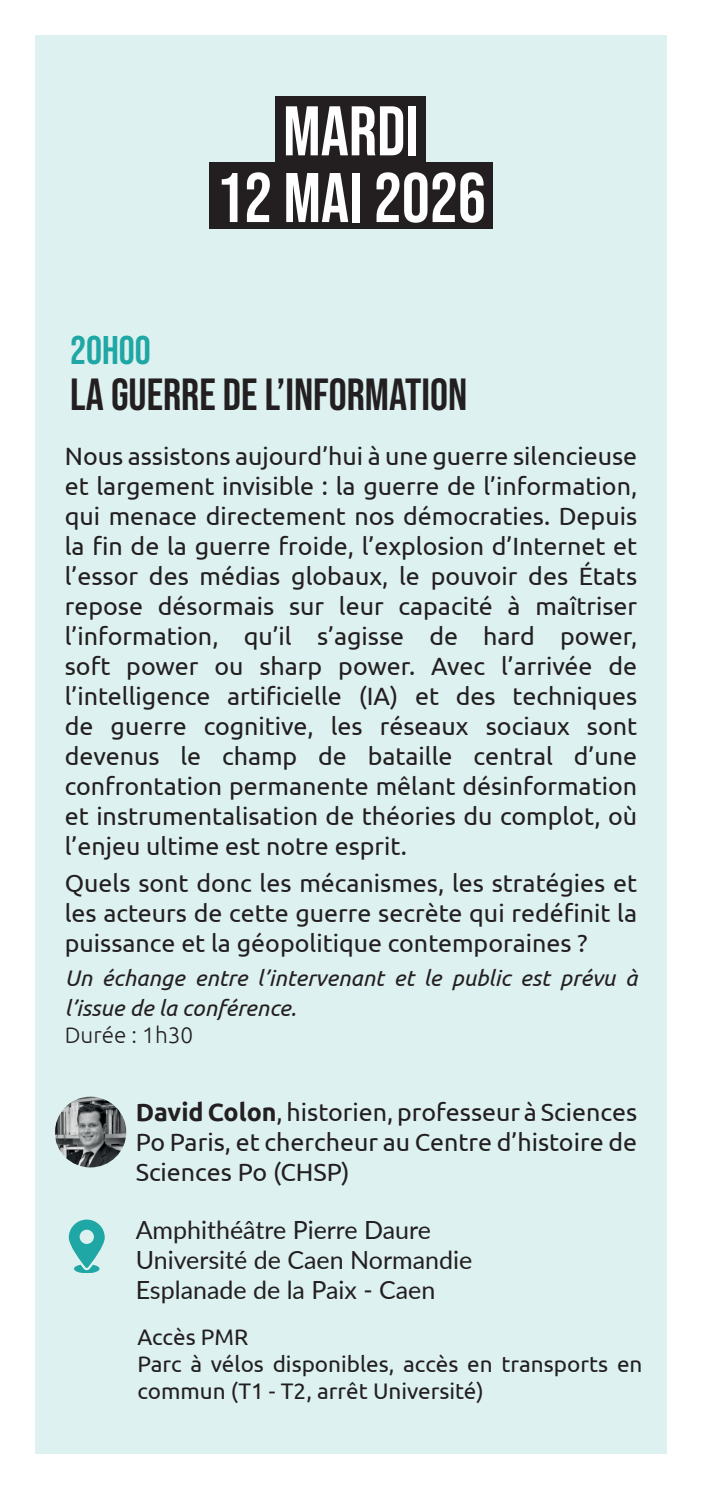
<style>
.page{position:relative;width:702px;height:1489px;background:#fff}
.page>*{position:absolute;margin:0;border:0;box-sizing:border-box;transform-origin:0 0}
.t1{font:70px/66.8px "Bebas Neue";color:#fff;text-align:center}
.t2{font:45px "Bebas Neue";color:#231f20}
.t3{font:40px "Bebas Neue";color:#1ea7a4}
.t4{font:25px/30px "Ubuntu";color:#231f20;text-align:justify}
.t5{font:25px/30px "Lato";color:#231f20}
.t6{font:22.5px/27px "Ubuntu";color:#231f20}
.t7{font:italic 22.5px/30px "Ubuntu";color:#231f20}
.t8{font:300 22.5px "Ubuntu";color:#231f20}
.s1{font-weight:700}
</style>
<div class="page">
<div style="left:35px;top:35px;width:631px;height:1418px;background:#ddf1f0"></div>
<svg style="left:69px;top:1219px;width:36px;height:53px"></svg>
<div style="left:276px;top:96px;width:150px;height:66px;background:#231f20"></div>
<div style="left:209px;top:162px;width:284px;height:67px;background:#231f20"></div>
<img style="left:55px;top:1096px;width:71px;height:71px;border-radius:36px">
<h3 class="t3" style="left:70px;top:327px;width:82px">20H00</h3>
<h1 class="t1" style="left:216px;top:97px;width:271px">MARDI<br>12 MAI 2026</h1>
<h2 class="t2" style="left:70px;top:369px;width:399px">LA GUERRE DE L’INFORMATION</h2>
<p class="t4" style="left:65px;top:440px;width:574px">Nous assistons aujourd’hui à une guerre silencieuse et largement invisible : la guerre de l’information, qui menace directement nos démocraties. Depuis la fin de la guerre froide, l’explosion d’Internet et l’essor des médias globaux, le pouvoir des États repose désormais sur leur capacité à maîtriser l’information, qu’il s’agisse de hard power, soft power ou sharp power. Avec l’arrivée de l’intelligence artificielle (IA) et des techniques de guerre cognitive, les réseaux sociaux sont devenus le champ de bataille central d’une confrontation permanente mêlant désinformation et instrumentalisation de théories du complot, où l’enjeu ultime est notre esprit.</p>
<p class="t4" style="left:65px;top:867px;width:574px">Quels sont donc les mécanismes, les stratégies et les acteurs de cette guerre secrète qui redéfinit la puissance et la géopolitique contemporaines ?</p>
<p class="t7" style="left:65px;top:962px;width:574px">Un échange entre l’intervenant et le public est prévu à l’issue de la conférence.</p>
<p class="t8" style="left:65px;top:1021px;width:130px">Durée : 1h30</p>
<p class="t4" style="left:136px;top:1096px;width:503px"><span class="s1">David Colon</span>, historien, professeur à Sciences Po Paris, et chercheur au Centre d’histoire de Sciences Po (CHSP)</p>
<p class="t5" style="left:136px;top:1213px;width:338px">Amphithéâtre Pierre Daure<br>Université de Caen Normandie<br>Esplanade de la Paix - Caen</p>
<p class="t6" style="left:137px;top:1322px;width:506px">Accès PMR<br>Parc à vélos disponibles, accès en transports en commun (T1 - T2, arrêt Université)</p>
</div>
